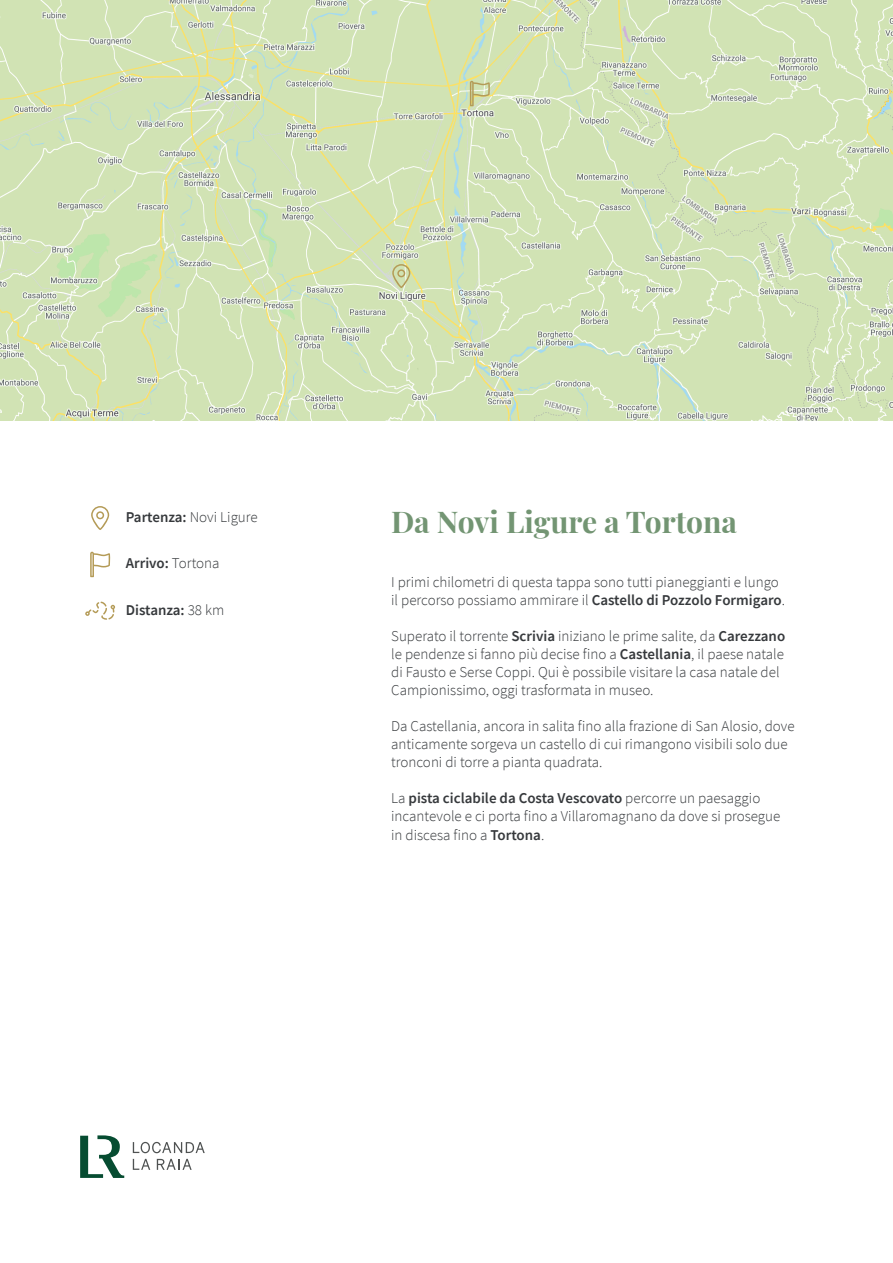
<style>
.page{position:relative;width:893px;height:1263px;background:#fff}
.page>*{position:absolute;margin:0;border:0;box-sizing:border-box;transform-origin:0 0}
.t1{font:700 30px "Playfair Display";color:#739573}
.t2{font:300 15px/18px "Source Sans Pro";color:#36393c}
.t3{font:600 15px "Source Sans Pro";color:#36393c}
.s1{font-weight:600}
.s2{font-weight:300}
</style>
<div class="page">
<img style="left:0;top:0;width:893px;height:421px">
<svg style="left:80px;top:1135px;width:44px;height:43px"></svg>
<svg style="left:133px;top:1142px;width:72px;height:11px"></svg>
<svg style="left:133px;top:1159px;width:17px;height:11px"></svg>
<svg style="left:157px;top:1159px;width:35px;height:11px"></svg>
<svg style="left:91px;top:506px;width:18px;height:24px"></svg>
<svg style="left:90px;top:552px;width:21px;height:25px"></svg>
<svg style="left:85px;top:602px;width:30px;height:18px"></svg>
<svg style="left:392px;top:264px;width:18px;height:24px"></svg>
<svg style="left:470px;top:81px;width:20px;height:25px"></svg>
<p class="t2" style="left:126px;top:508px;width:133px"><span class="s1">Partenza:</span> Novi Ligure</p>
<p class="t3" style="left:126px;top:554px;width:95px">Arrivo: <span class="s2">Tortona</span></p>
<p class="t3" style="left:126px;top:600px;width:100px">Distanza: <span class="s2">38 km</span></p>
<p class="t1" style="left:391px;top:498px;width:347px">Da Novi Ligure a Tortona</p>
<p class="t2" style="left:391px;top:573px;width:389px">I primi chilometri di questa tappa sono tutti pianeggianti e lungo</p>
<p class="t2" style="left:391px;top:591px;width:395px">il percorso possiamo ammirare il <span class="s1">Castello di Pozzolo Formigaro</span>.</p>
<p class="t2" style="left:391px;top:627px;width:395px">Superato il torrente <span class="s1">Scrivia</span> iniziano le prime salite, da <span class="s1">Carezzano </span>le pendenze si fanno più decise fino a <span class="s1">Castellania</span>, il paese natale di Fausto e Serse Coppi. Qui è possibile visitare la casa natale del Campionissimo, oggi trasformata in museo.</p>
<p class="t2" style="left:391px;top:717px;width:405px">Da Castellania, ancora in salita fino alla frazione di San Alosio, dove anticamente sorgeva un castello di cui rimangono visibili solo due tronconi di torre a pianta quadrata.</p>
<p class="t2" style="left:391px;top:789px;width:391px">La <span class="s1">pista ciclabile da Costa Vescovato</span> percorre un paesaggio incantevole e ci porta fino a Villaromagnano da dove si prosegue</p>
<p class="t2" style="left:391px;top:825px;width:155px">in discesa fino a <span class="s1">Tortona</span>.</p>
</div>
